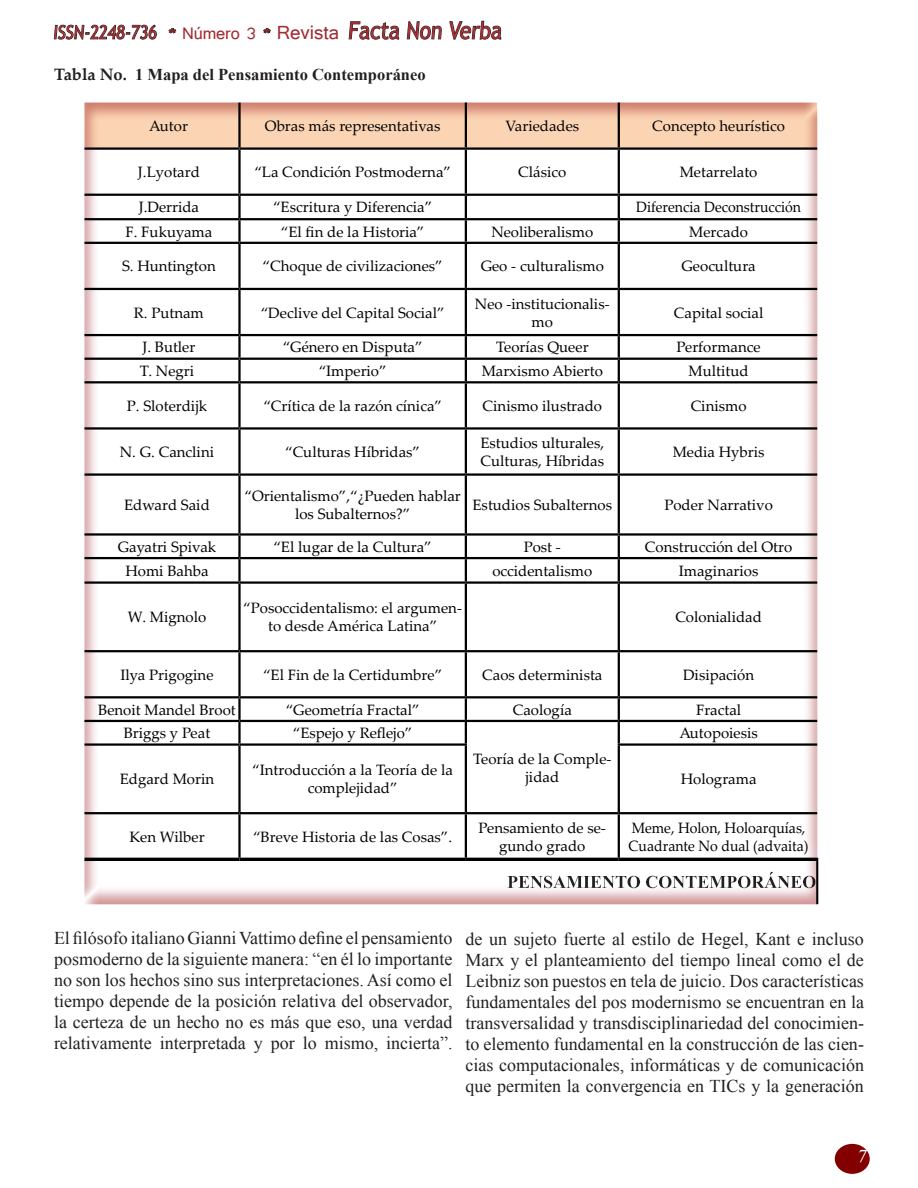
<style>
.page{position:relative;width:918px;height:1188px;background:#fff}
.page>*{position:absolute;margin:0;border:0;box-sizing:border-box;transform-origin:0 0}
.t1{font:18.75px "Trebuchet MS";color:#a22c31;scale:.88 1}
.t2{font:18px/21px "Times New Roman";color:#231f20;text-align:justify}
.t3{font:italic 18px "Times New Roman";color:#fff}
.t4{font:700 16.5px "Times New Roman";color:#231f20}
.t5{font:15px/18px "Palatino Linotype";color:#000;text-align:center}
.t6{font:15px/18px "Palatino Linotype";color:#000;scale:.94 1}
.s1{font-size:14.25px}
.s2{font-family:"Tunga";font-size:21px}
.s3{font-family:"Tunga";font-size:24px}
.s4{font-size:24px}
.s5{font-family:"Palatino Linotype"}
</style>
<div class="page">
<div style="left:835px;top:1144px;width:35px;height:30px;background:#830000;border-radius:50%"></div>
<svg style="left:54px;top:24px;width:103px;height:15px"></svg>
<svg style="left:169px;top:28px;width:7px;height:5px"></svg>
<svg style="left:263px;top:28px;width:8px;height:5px"></svg>
<svg style="left:349px;top:21px;width:50px;height:18px"></svg>
<svg style="left:407px;top:21px;width:35px;height:18px"></svg>
<svg style="left:450px;top:21px;width:51px;height:19px"></svg>
<div style="left:82px;top:90px;width:752px;height:820px;background:#a22c31;opacity:.5"></div>
<p class="t1" style="left:53px;top:21px;width:514px">ISSN-2248-736 <span class="s1">*</span> <span class="s2">Número 3</span> <span class="s1">*</span> <span class="s3">Revista</span> <span class="s4">Facta Non Verba</span></p>
<p class="t4" style="left:54px;top:63px;width:373px"><span class="s5">Tabla No.</span> 1 Mapa del Pensamiento Contemporáneo</p>
<p class="t5" style="left:149px;top:116px;width:40px">Autor</p>
<p class="t5" style="left:265px;top:116px;width:177px">Obras más representativas</p>
<p class="t5" style="left:505px;top:116px;width:75px">Variedades</p>
<p class="t5" style="left:652px;top:116px;width:134px">Concepto heurístico</p>
<p class="t5" style="left:138px;top:162px;width:63px">J.Lyotard</p>
<p class="t5" style="left:254px;top:162px;width:198px">“La Condición Postmoderna”</p>
<p class="t5" style="left:518px;top:162px;width:50px">Clásico</p>
<p class="t5" style="left:680px;top:162px;width:79px">Metarrelato</p>
<p class="t5" style="left:139px;top:198px;width:62px">J.Derrida</p>
<p class="t5" style="left:273px;top:198px;width:161px">“Escritura y Diferencia”</p>
<p class="t6" style="left:636px;top:198px;width:177px">Diferencia Deconstrucción</p>
<p class="t5" style="left:125px;top:222px;width:88px">F. Fukuyama</p>
<p class="t5" style="left:281px;top:222px;width:145px">“El fin de la Historia”</p>
<p class="t5" style="left:491px;top:222px;width:104px">Neoliberalismo</p>
<p class="t5" style="left:689px;top:222px;width:60px">Mercado</p>
<p class="t5" style="left:122px;top:257px;width:95px">S. Huntington</p>
<p class="t5" style="left:263px;top:257px;width:182px">“Choque de civilizaciones”</p>
<p class="t5" style="left:481px;top:257px;width:125px">Geo - culturalismo</p>
<p class="t5" style="left:682px;top:257px;width:76px">Geocultura</p>
<p class="t5" style="left:134px;top:303px;width:71px">R. Putnam</p>
<p class="t5" style="left:261px;top:303px;width:185px">“Declive del Capital Social”</p>
<p class="t5" style="left:475px;top:294px;width:136px">Neo -institucionalis&shy;mo</p>
<p class="t5" style="left:674px;top:303px;width:91px">Capital social</p>
<p class="t5" style="left:142px;top:338px;width:55px">J. Butler</p>
<p class="t5" style="left:283px;top:338px;width:141px">“Género en Disputa”</p>
<p class="t5" style="left:496px;top:338px;width:94px">Teorías Queer</p>
<p class="t5" style="left:677px;top:338px;width:86px">Performance</p>
<p class="t5" style="left:140px;top:361px;width:56px">T. Negri</p>
<p class="t5" style="left:319px;top:361px;width:69px">“Imperio”</p>
<p class="t5" style="left:482px;top:361px;width:123px">Marxismo Abierto</p>
<p class="t5" style="left:689px;top:361px;width:61px">Multitud</p>
<p class="t5" style="left:127px;top:396px;width:82px">P. Sloterdijk</p>
<p class="t5" style="left:263px;top:396px;width:180px">“Crítica de la razón cínica”</p>
<p class="t5" style="left:483px;top:396px;width:121px">Cinismo ilustrado</p>
<p class="t5" style="left:691px;top:396px;width:57px">Cinismo</p>
<p class="t5" style="left:120px;top:442px;width:96px">N. G. Canclini</p>
<p class="t5" style="left:285px;top:442px;width:136px">“Culturas Híbridas”</p>
<p class="t5" style="left:480px;top:433px;width:125px;text-align:left">Estudios ulturales,<br>Culturas, Híbridas</p>
<p class="t5" style="left:673px;top:442px;width:93px">Media Hybris</p>
<p class="t5" style="left:124px;top:495px;width:87px">Edward Said</p>
<p class="t5" style="left:245px;top:486px;width:218px">“Orientalismo”,“¿Pueden hablar los Subalternos?”</p>
<p class="t5" style="left:472px;top:495px;width:141px">Estudios Subalternos</p>
<p class="t5" style="left:664px;top:495px;width:110px">Poder Narrativo</p>
<p class="t5" style="left:118px;top:537px;width:100px">Gayatri Spivak</p>
<p class="t5" style="left:273px;top:537px;width:160px">“El lugar de la Cultura”</p>
<p class="t5" style="left:524px;top:537px;width:39px">Post -</p>
<p class="t5" style="left:645px;top:537px;width:149px">Construcción del Otro</p>
<p class="t5" style="left:125px;top:561px;width:85px">Homi Bahba</p>
<p class="t5" style="left:492px;top:561px;width:101px">occidentalismo</p>
<p class="t5" style="left:679px;top:561px;width:81px">Imaginarios</p>
<p class="t5" style="left:128px;top:608px;width:80px">W. Mignolo</p>
<p class="t5" style="left:243px;top:599px;width:220px">“Posoccidentalismo: el argumen&shy;to desde América Latina”</p>
<p class="t5" style="left:675px;top:608px;width:88px">Colonialidad</p>
<p class="t5" style="left:120px;top:665px;width:95px">Ilya Prigogine</p>
<p class="t5" style="left:263px;top:665px;width:181px">“El Fin de la Certidumbre”</p>
<p class="t5" style="left:482px;top:665px;width:122px">Caos determinista</p>
<p class="t5" style="left:683px;top:665px;width:73px">Disipación</p>
<p class="t5" style="left:98px;top:700px;width:139px">Benoit Mandel Broot</p>
<p class="t5" style="left:286px;top:700px;width:135px">“Geometría Fractal”</p>
<p class="t5" style="left:513px;top:700px;width:61px">Caología</p>
<p class="t5" style="left:696px;top:700px;width:47px">Fractal</p>
<p class="t5" style="left:124px;top:724px;width:88px">Briggs y Peat</p>
<p class="t5" style="left:293px;top:724px;width:121px">“Espejo y Reflejo”</p>
<p class="t5" style="left:473px;top:749px;width:140px">Teoría de la Comple&shy;jidad</p>
<p class="t5" style="left:679px;top:724px;width:80px">Autopoiesis</p>
<p class="t5" style="left:120px;top:770px;width:96px">Edgard Morin</p>
<p class="t5" style="left:252px;top:761px;width:202px">“Introducción a la Teoría de la complejidad”</p>
<p class="t5" style="left:681px;top:770px;width:77px">Holograma</p>
<p class="t5" style="left:129px;top:827px;width:77px">Ken Wilber</p>
<p class="t5" style="left:253px;top:827px;width:201px">“Breve Historia de las Cosas”.</p>
<p class="t5" style="left:479px;top:818px;width:129px">Pensamiento de se&shy;gundo grado</p>
<p class="t6" style="left:629px;top:818px;width:193px">Meme, Holon, Holoarquías,<br>Cuadrante No dual (advaita)</p>
<p class="t2" style="left:54px;top:927px;width:400px">El filósofo italiano Gianni Vattimo define el pensamiento posmoderno de la siguiente manera: “en él lo importante no son los hechos sino sus interpretaciones. Así como el tiempo depende de la posición relativa del observador, la certeza de un hecho no es más que eso, una verdad relativamente interpretada y por lo mismo, incierta”.</p>
<p class="t2" style="left:465px;top:929px;width:400px">de un sujeto fuerte al estilo de Hegel, Kant e incluso Marx y el planteamiento del tiempo lineal como el de Leibniz son puestos en tela de juicio. Dos características fundamentales del pos modernismo se encuentran en la transversalidad y transdisciplinariedad del conocimien&shy;to elemento fundamental en la construcción de las cien&shy;cias computacionales, informáticas y de comunicación que permiten la convergencia en TICs y la generación</p>
<p class="t3" style="left:857px;top:1144px;width:15px">7</p>
</div>
